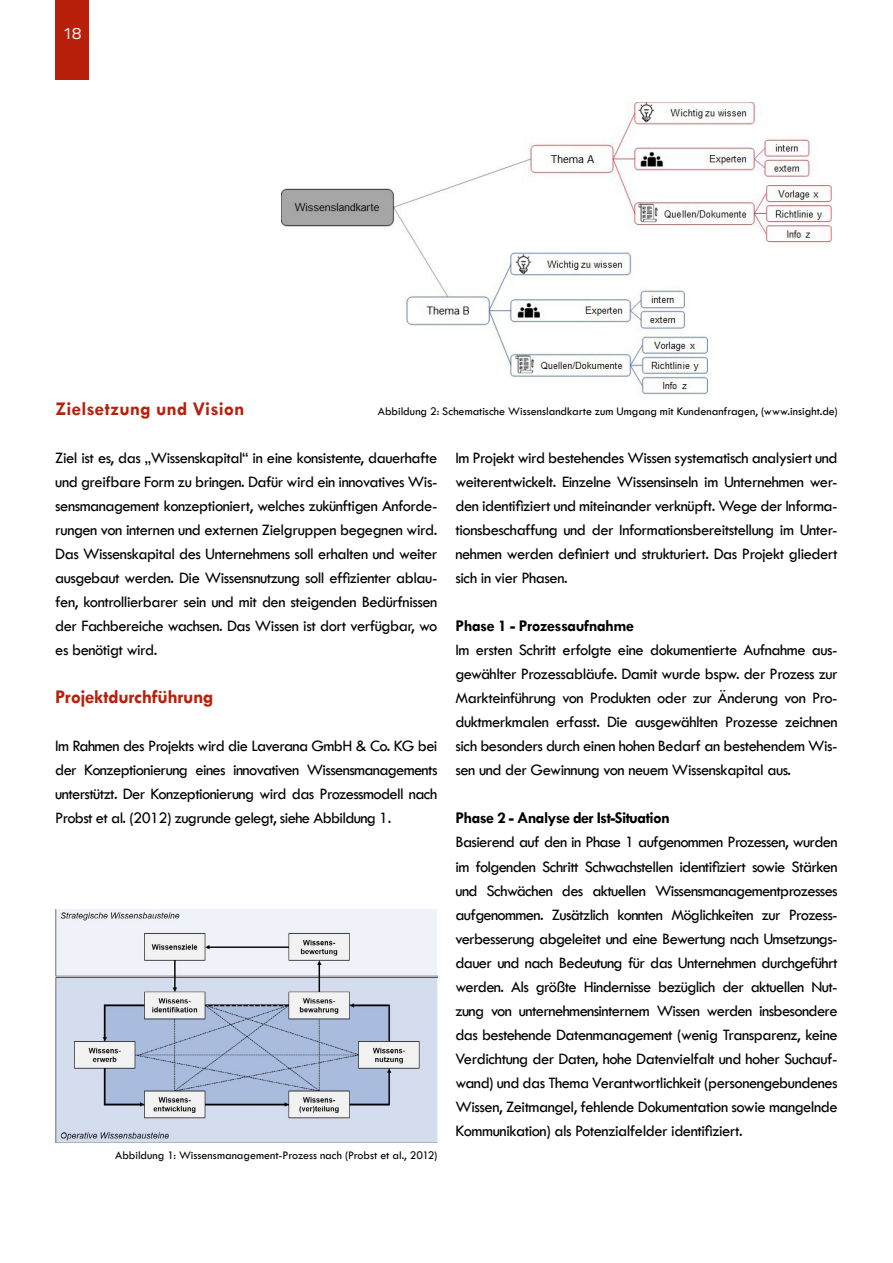
<style>
.page{position:relative;width:893px;height:1263px;background:#fff}
.page>*{position:absolute;margin:0;border:0;box-sizing:border-box;transform-origin:0 0}
.t1{font:700 19.5px "Tw Cen";letter-spacing:-.005em;color:#b8200b}
.t2{font:16.5px/24px "Tw Cen";letter-spacing:-.03em;color:#000;text-align:justify}
.t3{font:700 16.5px "Tw Cen";letter-spacing:-.04em;color:#000}
.t4{font:16.5px "Titillium Web";color:#fff}
.t5{font:12px "Tw Cen";color:#000}
</style>
<div class="page">
<div style="left:55px;top:0;width:34px;height:79px;background:#b8200b"></div>
<img style="left:55px;top:909px;width:382px;height:234px">
<img style="left:281px;top:102px;width:551px;height:293px">
<p class="t4" style="left:63px;top:22px;width:20px">18</p>
<p class="t1" style="left:55px;top:397px;width:191px">Zielsetzung und Vision</p>
<p class="t2" style="left:55px;top:446px;width:384px">Ziel ist es, das „Wissenskapital“ in eine konsistente, dauerhafte und greifbare Form zu bringen. Dafür wird ein innovatives Wis&shy;sensmanagement konzeptioniert, welches zukünftigen Anforde&shy;rungen von internen und externen Zielgruppen begegnen wird.<br>Das Wissenskapital des Unternehmens soll erhalten und weiter ausgebaut werden. Die Wissensnutzung soll effizienter ablau&shy;fen, kontrollierbarer sein und mit den steigenden Bedürfnissen der Fachbereiche wachsen. Das Wissen ist dort verfügbar, wo es benötigt wird.</p>
<p class="t1" style="left:55px;top:685px;width:160px">Projektdurchführung</p>
<p class="t2" style="left:55px;top:734px;width:384px">Im Rahmen des Projekts wird die Laverana GmbH &amp; Co. KG bei der Konzeptionierung eines innovativen Wissensmanagements unterstützt. Der Konzeptionierung wird das Prozessmodell nach Probst et al. (2012) zugrunde gelegt, siehe Abbildung 1.</p>
<p class="t5" style="left:378px;top:404px;width:461px">Abbildung 2: Schematische Wissenslandkarte zum Umgang mit Kundenanfragen, (www.insight.de)</p>
<p class="t2" style="left:455px;top:446px;width:384px">Im Projekt wird bestehendes Wissen systematisch analysiert und weiterentwickelt. Einzelne Wissensinseln im Unternehmen wer&shy;den identifiziert und miteinander verknüpft. Wege der Informa&shy;tionsbeschaffung und der Informationsbereitstellung im Unter&shy;nehmen werden definiert und strukturiert. Das Projekt gliedert sich in vier Phasen.</p>
<p class="t3" style="left:455px;top:616px;width:180px">Phase 1 - Prozessaufnahme</p>
<p class="t2" style="left:455px;top:638px;width:384px">Im ersten Schritt erfolgte eine dokumentierte Aufnahme aus&shy;gewählter Prozessabläufe. Damit wurde bspw. der Prozess zur Markteinführung von Produkten oder zur Änderung von Pro&shy;duktmerkmalen erfasst. Die ausgewählten Prozesse zeichnen sich besonders durch einen hohen Bedarf an bestehendem Wis&shy;sen und der Gewinnung von neuem Wissenskapital aus.</p>
<p class="t3" style="left:455px;top:808px;width:216px">Phase 2 - Analyse der Ist-Situation</p>
<p class="t2" style="left:455px;top:830px;width:384px">Basierend auf den in Phase 1 aufgenommen Prozessen, wurden im folgenden Schritt Schwachstellen identifiziert sowie Stärken und Schwächen des aktuellen Wissensmanagementprozesses aufgenommen. Zusätzlich konnten Möglichkeiten zur Prozess&shy;verbesserung abgeleitet und eine Bewertung nach Umsetzungs&shy;dauer und nach Bedeutung für das Unternehmen durchgeführt werden. Als größte Hindernisse bezüglich der aktuellen Nut&shy;zung von unternehmensinternem Wissen werden insbesondere das bestehende Datenmanagement (wenig Transparenz, keine Verdichtung der Daten, hohe Datenvielfalt und hoher Suchauf&shy;wand) und das Thema Verantwortlichkeit (personengebundenes Wissen, Zeitmangel, fehlende Dokumentation sowie mangelnde Kommunikation) als Potenzialfelder identifiziert.</p>
<p class="t5" style="left:115px;top:1148px;width:324px">Abbildung 1: Wissensmanagement-Prozess nach (Probst et al., 2012)</p>
</div>
